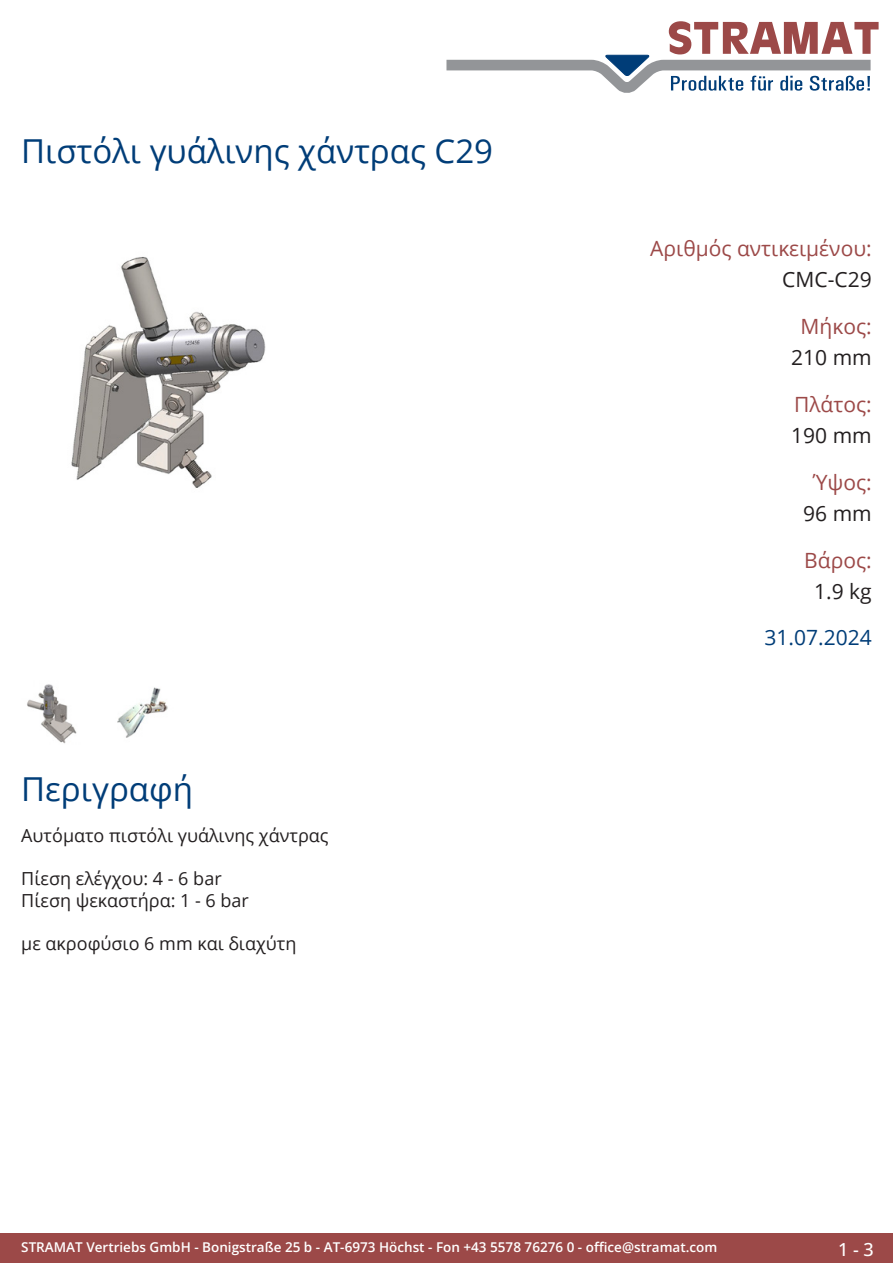
<style>
.page{position:relative;width:893px;height:1263px;background:#fff}
.page>*{position:absolute;margin:0;border:0;box-sizing:border-box;transform-origin:0 0}
.Produkttitel{font:33px "Open Sans";color:#003d78}
.TechDaten_Überschrif{font:21px "Open Sans";color:#9c4948}
.TechDaten_Inhalt{font:21px "Open Sans";color:#231f20}
.Erstellungsdatum{font:21px "Open Sans";color:#003d78}
.Beschreibung_Text{font:18px/21.6px "Open Sans";color:#231f20}
.t1{font:500 18px "Open Sans";color:#fff}
.t2{font:600 13.5px "Open Sans";color:#fff}
</style>
<div class="page">
<div style="left:0;top:1233px;width:893px;height:30px;background:#9c4948"></div>
<svg style="left:446px;top:21px;width:433px;height:72px"></svg>
<img style="left:71px;top:257px;width:195px;height:231px">
<img style="left:27px;top:684px;width:50px;height:60px">
<img style="left:117px;top:687px;width:51px;height:51px">
<p class="Produkttitel" style="left:21px;top:128px;width:473px">Πιστόλι γυάλινης χάντρας C29</p>
<p class="Produkttitel" style="left:21px;top:766px;width:173px">Περιγραφή</p>
<p class="Beschreibung_Text" style="left:21px;top:824px;width:309px">Αυτόματο πιστόλι γυάλινης χάντρας</p>
<p class="Beschreibung_Text" style="left:21px;top:867px;width:229px">Πίεση ελέγχου: 4 - 6 bar<br>Πίεση ψεκαστήρα: 1 - 6 bar</p>
<p class="Beschreibung_Text" style="left:21px;top:932px;width:277px">με ακροφύσιο 6 mm και διαχύτη</p>
<p class="TechDaten_Überschrif" style="left:650px;top:234px;width:223px">Αριθμός αντικειμένου:</p>
<p class="TechDaten_Inhalt" style="left:782px;top:265px;width:91px">CMC-C29</p>
<p class="TechDaten_Überschrif" style="left:801px;top:312px;width:73px">Μήκος:</p>
<p class="TechDaten_Inhalt" style="left:791px;top:343px;width:82px">210 mm</p>
<p class="TechDaten_Überschrif" style="left:794px;top:390px;width:79px">Πλάτος:</p>
<p class="TechDaten_Inhalt" style="left:791px;top:421px;width:82px">190 mm</p>
<p class="TechDaten_Überschrif" style="left:813px;top:468px;width:60px">Ύψος:</p>
<p class="TechDaten_Inhalt" style="left:803px;top:499px;width:70px">96 mm</p>
<p class="TechDaten_Überschrif" style="left:804px;top:546px;width:69px">Βάρος:</p>
<p class="TechDaten_Inhalt" style="left:814px;top:577px;width:59px">1.9 kg</p>
<p class="Erstellungsdatum" style="left:764px;top:623px;width:109px">31.07.2024</p>
<p class="t2" style="left:21px;top:1238px;width:698px">STRAMAT Vertriebs GmbH - Bonigstraße 25 b - AT-6973 Höchst - Fon +43 5578 76276 0 - office@stramat.com</p>
<p class="t1" style="left:838px;top:1237px;width:37px">1 - 3</p>
</div>
